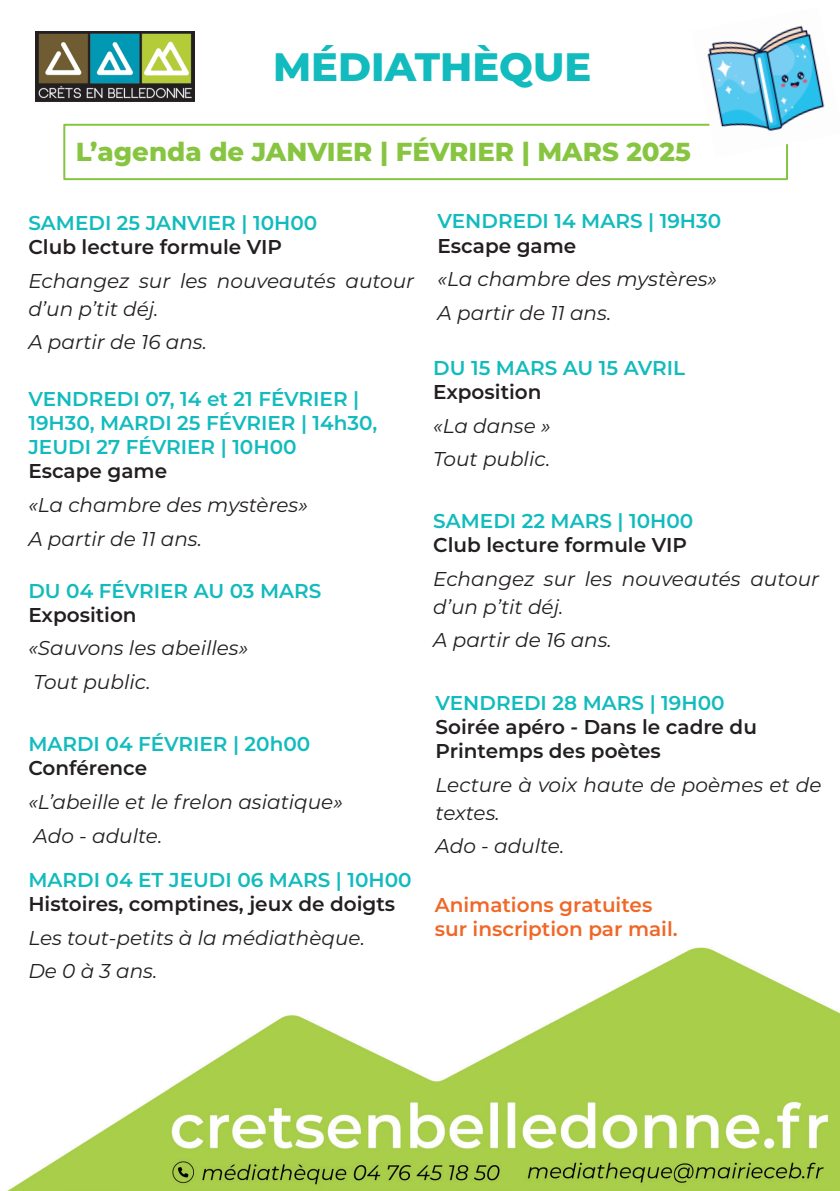
<style>
.page{position:relative;width:840px;height:1191px;background:#fff}
.page>*{position:absolute;margin:0;border:0;box-sizing:border-box;transform-origin:0 0}
.t1{font:800 39.6px "Montserrat";color:#12bbbd}
.t2{font:800 26px "Montserrat";color:#87c541}
.t3{font:italic 20px/33.6px "Montserrat";color:#231f20}
.t4{font:600 20px/24px "Montserrat";color:#12bbbd}
.t5{font:600 20px/24px "Montserrat";color:#231f20}
.t6{font:600 20px/24px "Montserrat";color:#f06727}
</style>
<div class="page">
<img style="left:7px;top:947px;width:832px;height:244px">
<div style="left:63px;top:124px;width:724px;height:56px;border:2px solid #87c541"></div>
<img style="left:35px;top:31px;width:159px;height:70px">
<img style="left:690px;top:25px;width:135px;height:133px">
<h1 class="t1" style="left:273px;top:38px;width:320px">MÉDIATHÈQUE</h1>
<h2 class="t2" style="left:76px;top:133px;width:616px">L’agenda de JANVIER | FÉVRIER | MARS 2025</h2>
<p class="t4" style="left:28px;top:210px;width:290px">SAMEDI 25 JANVIER | 10H00</p>
<p class="t5" style="left:28px;top:234px;width:255px">Club lecture formule VIP</p>
<p class="t3" style="left:28px;top:266px;width:387px;line-height:28px">Echangez sur les nouveautés autour d’un p’tit déj.</p>
<p class="t3" style="left:28px;top:325px;width:180px">A partir de 16 ans.</p>
<p class="t4" style="left:28px;top:386px;width:350px">VENDREDI 07, 14 et 21 FÉVRIER |<br>19H30, MARDI 25 FÉVRIER | 14h30,<br>JEUDI 27 FÉVRIER | 10H00</p>
<p class="t5" style="left:28px;top:458px;width:140px">Escape game</p>
<p class="t3" style="left:28px;top:487px;width:281px">«La chambre des mystères»<br>A partir de 11 ans.</p>
<p class="t4" style="left:28px;top:577px;width:294px">DU 04 FÉVRIER AU 03 MARS</p>
<p class="t5" style="left:28px;top:601px;width:110px">Exposition</p>
<p class="t3" style="left:28px;top:631px;width:221px">«Sauvons les abeilles»<br>Tout public.</p>
<p class="t4" style="left:28px;top:731px;width:283px">MARDI 04 FÉVRIER | 20h00</p>
<p class="t5" style="left:28px;top:755px;width:120px">Conférence</p>
<p class="t3" style="left:28px;top:784px;width:316px">«L’abeille et le frelon asiatique»<br>Ado - adulte.</p>
<p class="t4" style="left:28px;top:867px;width:384px">MARDI 04 ET JEUDI 06 MARS | 10H00</p>
<p class="t5" style="left:28px;top:891px;width:368px">Histoires, comptines, jeux de doigts</p>
<p class="t3" style="left:28px;top:920px;width:338px">Les tout-petits à la médiathèque.<br>De 0 à 3 ans.</p>
<p class="t4" style="left:437px;top:208px;width:285px">VENDREDI 14 MARS | 19H30</p>
<p class="t5" style="left:437px;top:232px;width:140px">Escape game</p>
<p class="t3" style="left:437px;top:261px;width:281px">«La chambre des mystères»<br>A partir de 11 ans.</p>
<p class="t4" style="left:433px;top:355px;width:253px">DU 15 MARS AU 15 AVRIL</p>
<p class="t5" style="left:433px;top:379px;width:110px">Exposition</p>
<p class="t3" style="left:433px;top:408px;width:119px">«La danse »<br>Tout public.</p>
<p class="t4" style="left:433px;top:508px;width:261px">SAMEDI 22 MARS | 10H00</p>
<p class="t5" style="left:433px;top:532px;width:255px">Club lecture formule VIP</p>
<p class="t3" style="left:433px;top:564px;width:387px;line-height:28px">Echangez sur les nouveautés autour d’un p’tit déj.</p>
<p class="t3" style="left:433px;top:623px;width:180px">A partir de 16 ans.</p>
<p class="t4" style="left:435px;top:690px;width:290px">VENDREDI 28 MARS | 19H00</p>
<p class="t5" style="left:435px;top:714px;width:323px">Soirée apéro - Dans le cadre du<br>Printemps des poètes</p>
<p class="t3" style="left:435px;top:770px;width:387px;line-height:28px">Lecture à voix haute de poèmes et de textes.</p>
<p class="t3" style="left:435px;top:829px;width:130px">Ado - adulte.</p>
<p class="t6" style="left:434px;top:891px;width:244px">Animations gratuites sur inscription par mail.</p>
</div>
